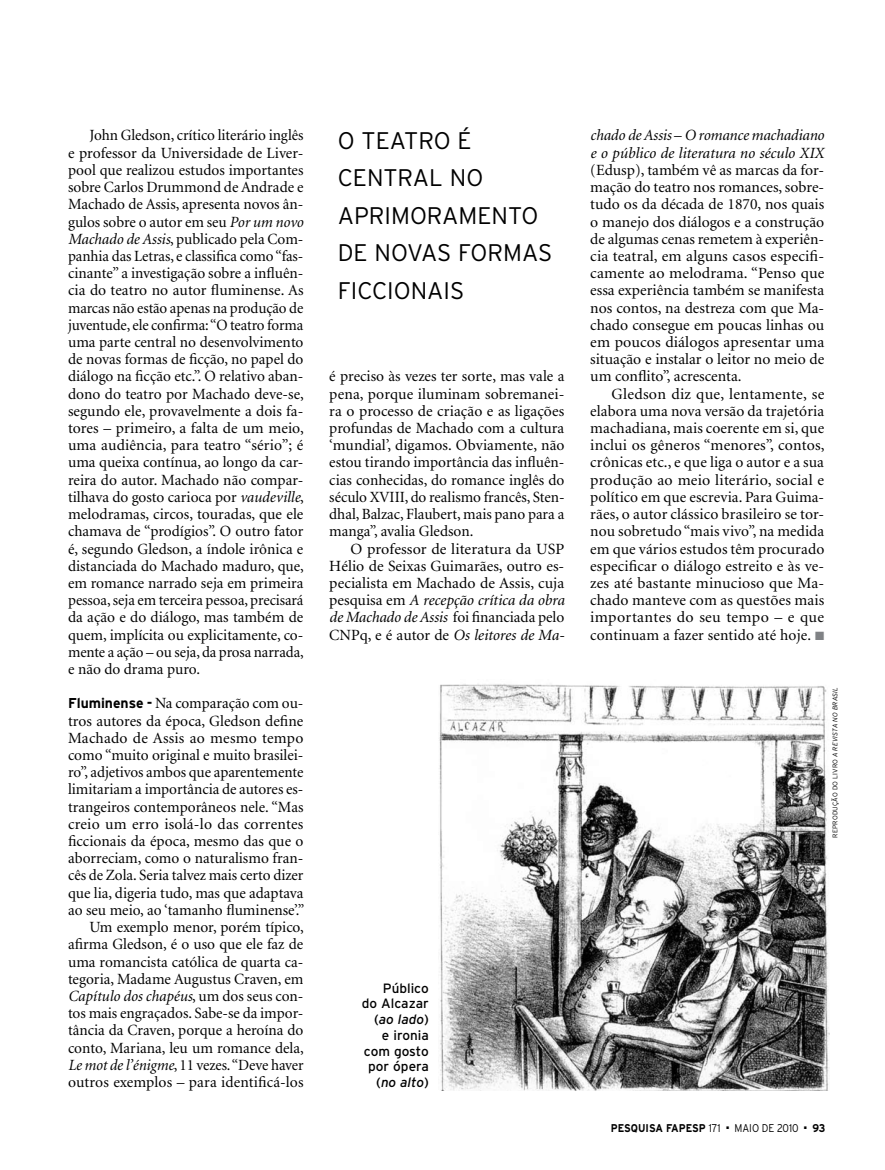
<style>
.page{position:relative;width:885px;height:1170px;background:#fff}
.page>*{position:absolute;margin:0;border:0;box-sizing:border-box;transform-origin:0 0}
.t1{font:300 24px/37.5px "Interstate";color:#000}
.t2{font:15.6px/17.2px "Minion";color:#000}
.t3{font:italic 15.6px/17.2px "Minion";letter-spacing:-.005em;color:#000}
.t4{font:13.5px/15.8px "Interstate";color:#000;text-align:right}
.t5{font:700 11.25px "Interstate";color:#000;scale:.9 1}
.t6{font:300 11.25px "Interstate";color:#000;scale:.9 1}
.t7{font:300 6.75px "Interstate";letter-spacing:.025em;color:#000}
.s1{font-style:italic}
.s2{font-family:"Interstate";font-weight:700;font-size:14.25px}
.s3{font-style:normal}
.s4{color:#808285}
.s5{font-weight:300}
</style>
<div class="page">
<img style="left:439px;top:684px;width:390px;height:405px">
<p class="t2" style="left:68px;top:127px;width:237px;text-indent:21px">John Gledson, crítico literário inglês e professor da Universidade de Liver&shy;pool que realizou estudos importantes sobre Carlos Drummond de Andrade e Machado de Assis, apresenta novos ân&shy;gulos sobre o autor em seu <span class="s1">Por um novo Machado de Assis</span>, publicado pela Com&shy;panhia das Letras, e classifica como “fas&shy;cinante” a investigação sobre a influên&shy;cia do teatro no autor fluminense. As marcas não estão apenas na produção de juventude, ele confirma: “O teatro forma uma parte central no desenvolvimento de novas formas de ficção, no papel do diálogo na ficção etc.”. O relativo aban&shy;dono do teatro por Machado deve-se, segundo ele, provavelmente a dois fa&shy;tores – primeiro, a falta de um meio, uma audiência, para teatro “sério”; é uma queixa contínua, ao longo da car&shy;reira do autor. Machado não compar&shy;tilhava do gosto carioca por <span class="s1">vaudeville</span>, melodramas, circos, touradas, que ele chamava de “prodígios”. O outro fator é, segundo Gledson, a índole irônica e distanciada do Machado maduro, que, em romance narrado seja em primeira pessoa, seja em terceira pessoa, precisará da ação e do diálogo, mas também de quem, implícita ou explicitamente, co&shy;mente a ação – ou seja, da prosa narrada, e não do drama puro.</p>
<p class="t2" style="left:68px;top:695px;width:238px;text-align:right"><span class="s2">Fluminense -</span> Na comparação com ou&shy;tros autores da época, Gledson define Machado de Assis ao mesmo tempo como “muito original e muito brasilei&shy;ro”, adjetivos ambos que aparentemente limitariam a importância de autores es&shy;trangeiros contemporâneos nele. “Mas creio um erro isolá-lo das correntes ficcionais da época, mesmo das que o aborreciam, como o naturalismo fran&shy;cês de Zola. Seria talvez mais certo dizer que lia, digeria tudo, mas que adaptava ao seu meio, ao ‘tamanho fluminense’.” Um exemplo menor, porém típico, afirma Gledson, é o uso que ele faz de uma romancista católica de quarta ca&shy;tegoria, Madame Augustus Craven, em <span class="s1">Capítulo dos chapéus</span>, um dos seus con&shy;tos mais engraçados. Sabe-se da impor&shy;tância da Craven, porque a heroína do conto, Mariana, leu um romance dela, <span class="s1">Le mot de l’énigme</span>, 11 vezes. “Deve haver outros exemplos – para identificá-los</p>
<h1 class="t1" style="left:338px;top:121px;width:216px">O TEATRO É<br>CENTRAL NO<br>APRIMORAMENTO<br>DE NOVAS FORMAS<br>FICCIONAIS</h1>
<p class="t2" style="left:329px;top:368px;width:237px">é preciso às vezes ter sorte, mas vale a pena, porque iluminam sobremanei&shy;ra o processo de criação e as ligações profundas de Machado com a cultura ‘mundial’, digamos. Obviamente, não estou tirando importância das influên&shy;cias conhecidas, do romance inglês do século XVIII, do realismo francês, Sten&shy;dhal, Balzac, Flaubert, mais pano para a manga”, avalia Gledson.</p>
<p class="t2" style="left:329px;top:540px;width:237px;text-align:justify;text-indent:21px">O professor de literatura da USP Hélio de Seixas Guimarães, outro es&shy;pecialista em Machado de Assis, cuja pesquisa em <span class="s1">A recepção crítica da obra de Machado de Assis</span> foi financiada pelo CNPq, e é autor de <span class="s1">Os leitores de Ma-</span></p>
<p class="t3" style="left:590px;top:127px;width:235px">chado de Assis <span class="s3">–</span> O romance machadiano e o público de literatura no século XIX</p>
<p class="t2" style="left:590px;top:162px;width:235px">(Edusp), também vê as marcas da for&shy;mação do teatro nos romances, sobre&shy;tudo os da década de 1870, nos quais o manejo dos diálogos e a construção de algumas cenas remetem à experiên&shy;cia teatral, em alguns casos especifi&shy;camente ao melodrama. “Penso que essa experiência também se manifesta nos contos, na destreza com que Ma&shy;chado consegue em poucas linhas ou em poucos diálogos apresentar uma situação e instalar o leitor no meio de um conflito”, acrescenta.</p>
<p class="t2" style="left:590px;top:385px;width:236px;text-indent:21px">Gledson diz que, lentamente, se elabora uma nova versão da trajetória machadiana, mais coerente em si, que inclui os gêneros “menores”, contos, crônicas etc., e que liga o autor e a sua produção ao meio literário, social e político em que escrevia. Para Guima&shy;rães, o autor clássico brasileiro se tor&shy;nou sobretudo “mais vivo”, na medida em que vários estudos têm procurado especificar o diálogo estreito e às ve&shy;zes até bastante minucioso que Ma&shy;chado manteve com as questões mais importantes do seu tempo – e que continuam a fazer sentido até hoje. <span class="s4">■</span></p>
<p class="t7" style="left:831px;top:837px;width:152px;rotate:-90deg">REPRODUÇÃO DO LIVRO <span class="s1">a revista no brasil</span></p>
<p class="t4" style="left:362px;top:979px;width:68px">Público<br>do Alcazar (<span class="s1">ao lado</span>)<br>e ironia com gosto por ópera (<span class="s1">no alto</span>)</p>
<p class="t5" style="left:611px;top:1121px;width:123px">PESQUISA FAPESP <span class="s5">171</span></p>
<p class="t6" style="left:726px;top:1121px;width:82px">■ MAIO DE 2010</p>
<p class="t5" style="left:804px;top:1121px;width:25px">■ 93</p>
</div>
